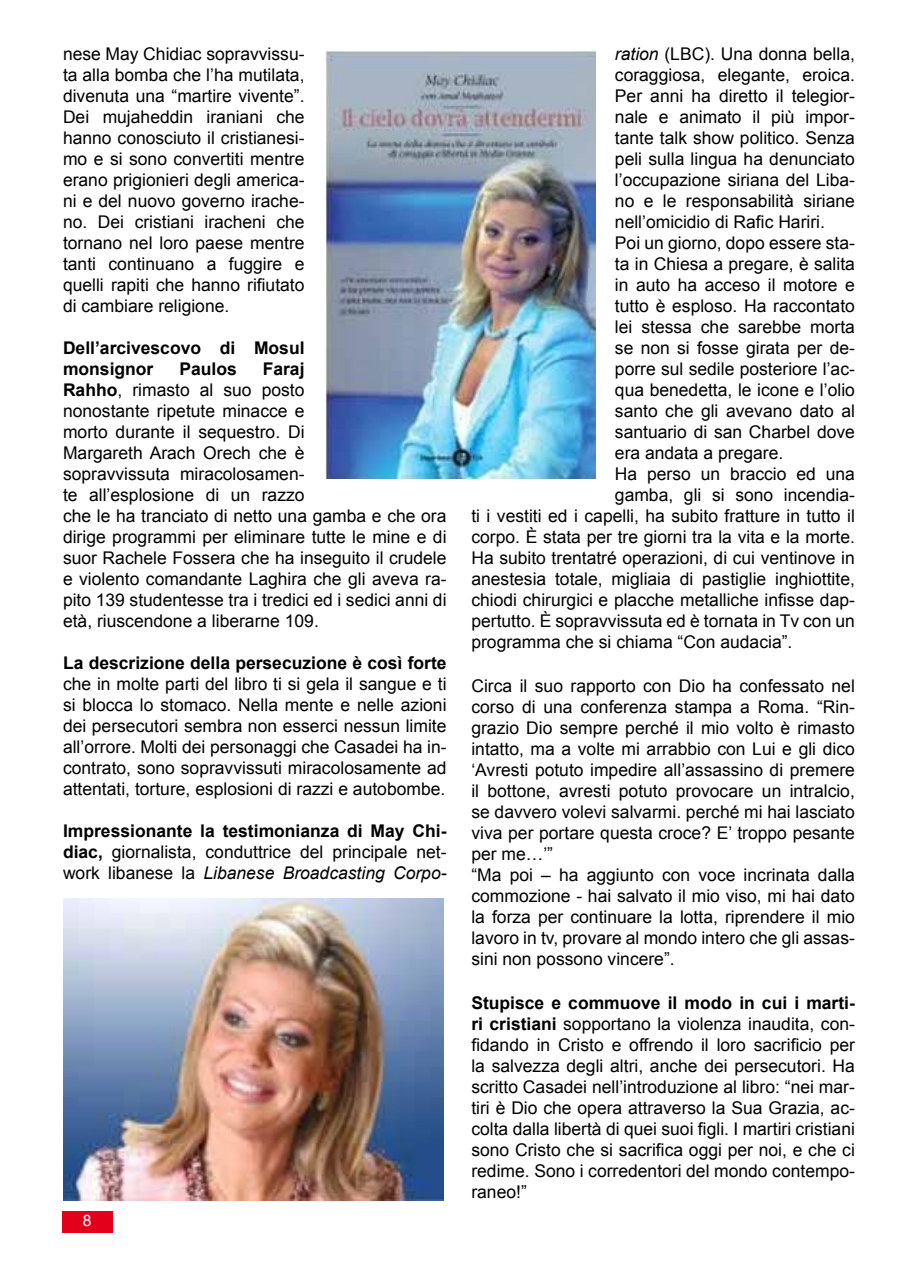
<style>
.page{position:relative;width:918px;height:1275px;background:#fff}
.page>*{position:absolute;margin:0;border:0;box-sizing:border-box;transform-origin:0 0}
.t1{font:17.5px/21px "Arial";color:#000;text-align:justify}
.t2{font:700 17.5px/21px "Arial";color:#000}
.t3{font:15.75px "Arial";color:#fff}
.s1{font-weight:700}
.s2{font-style:italic}
</style>
<div class="page">
<div style="left:62px;top:1211px;width:51px;height:21px;background:#e2001a"></div>
<img style="left:325px;top:51px;width:271px;height:427px">
<img style="left:63px;top:899px;width:380px;height:302px">
<p class="t1" style="left:63px;top:44px;width:243px">nese May Chidiac sopravvissu&shy;ta alla bomba che l’ha mutilata, divenuta una “martire vivente”.<br>Dei mujaheddin iraniani che hanno conosciuto il cristianesi&shy;mo e si sono convertiti mentre erano prigionieri degli america&shy;ni e del nuovo governo irache&shy;no. Dei cristiani iracheni che tornano nel loro paese mentre tanti continuano a fuggire e quelli rapiti che hanno rifiutato di cambiare religione.</p>
<p class="t2" style="left:63px;top:338px;width:243px">Dell’arcivescovo di Mosul monsignor</p>
<p class="t1" style="left:63px;top:359px;width:385px;text-align:left;text-indent:200px"><span class="s1">Faraj<br>Rahho</span>, rimasto al suo posto<br>nonostante ripetute minacce e<br>morto durante il sequestro. Di<br>Margareth Arach Orech che è<br>sopravvissuta miracolosamen-<br>te all’esplosione di un razzo<br>che le ha tranciato di netto una gamba e che ora dirige programmi per eliminare tutte le mine e di suor Rachele Fossera che ha inseguito il crudele e violento comandante Laghira che gli aveva ra&shy;pito 139 studentesse tra i tredici ed i sedici anni di età, riuscendone a liberarne 109.</p>
<p class="t2" style="left:63px;top:653px;width:385px">La descrizione della persecuzione è così forte</p>
<p class="t1" style="left:63px;top:674px;width:385px">che in molte parti del libro ti si gela il sangue e ti si blocca lo stomaco. Nella mente e nelle azioni dei persecutori sembra non esserci nessun limite all’orrore. Molti dei personaggi che Casadei ha in&shy;contrato, sono sopravvissuti miracolosamente ad attentati, torture, esplosioni di razzi e autobombe.</p>
<p class="t1" style="left:63px;top:821px;width:385px"><span class="s1">Impressionante la testimonianza di May Chi&shy;diac,</span> giornalista, conduttrice del principale net&shy;work libanese la <span class="s2">Libanese Broadcasting Corpo-</span></p>
<p class="t2" style="left:179px;top:359px;width:59px">Paulos</p>
<p class="t3" style="left:83px;top:1210px;width:10px">8</p>
<p class="t1" style="left:615px;top:44px;width:241px"><span class="s2">ration</span> (LBC). Una donna bella,</p>
<p class="t1" style="left:615px;top:65px;width:241px">coraggiosa, elegante, eroica.</p>
<p class="t1" style="left:615px;top:86px;width:241px">Per anni ha diretto il telegior-</p>
<p class="t1" style="left:615px;top:107px;width:241px">nale e animato il più impor-</p>
<p class="t1" style="left:615px;top:128px;width:241px">tante talk show politico. Senza</p>
<p class="t1" style="left:615px;top:149px;width:241px">peli sulla lingua ha denunciato</p>
<p class="t1" style="left:615px;top:170px;width:241px">l’occupazione siriana del Liba-</p>
<p class="t1" style="left:615px;top:191px;width:241px">no e le responsabilità siriane</p>
<p class="t1" style="left:615px;top:212px;width:212px">nell’omicidio di Rafic Hariri.</p>
<p class="t1" style="left:615px;top:233px;width:241px">Poi un giorno, dopo essere sta-</p>
<p class="t1" style="left:615px;top:254px;width:241px">ta in Chiesa a pregare, è salita</p>
<p class="t1" style="left:615px;top:275px;width:241px">in auto ha acceso il motore e</p>
<p class="t1" style="left:615px;top:296px;width:241px">tutto è esploso. Ha raccontato</p>
<p class="t1" style="left:615px;top:317px;width:241px">lei stessa che sarebbe morta</p>
<p class="t1" style="left:615px;top:338px;width:241px">se non si fosse girata per de-</p>
<p class="t1" style="left:615px;top:359px;width:241px">porre sul sedile posteriore l’ac-</p>
<p class="t1" style="left:615px;top:380px;width:241px">qua benedetta, le icone e l’olio</p>
<p class="t1" style="left:615px;top:401px;width:241px">santo che gli avevano dato al</p>
<p class="t1" style="left:615px;top:422px;width:241px">santuario di san Charbel dove</p>
<p class="t1" style="left:615px;top:443px;width:170px">era andata a pregare.</p>
<p class="t1" style="left:615px;top:464px;width:241px">Ha perso un braccio ed una</p>
<p class="t1" style="left:615px;top:485px;width:241px">gamba, gli si sono incendia-</p>
<p class="t1" style="left:471px;top:506px;width:385px">ti i vestiti ed i capelli, ha subito fratture in tutto il</p>
<p class="t1" style="left:471px;top:527px;width:385px">corpo. È stata per tre giorni tra la vita e la morte.</p>
<p class="t1" style="left:471px;top:548px;width:385px">Ha subito trentatré operazioni, di cui ventinove in</p>
<p class="t1" style="left:471px;top:569px;width:385px">anestesia totale, migliaia di pastiglie inghiottite,</p>
<p class="t1" style="left:471px;top:590px;width:385px">chiodi chirurgici e placche metalliche infisse dap-</p>
<p class="t1" style="left:471px;top:611px;width:385px">pertutto. È sopravvissuta ed è tornata in Tv con un</p>
<p class="t1" style="left:471px;top:632px;width:322px">programma che si chiama “Con audacia”.</p>
<p class="t1" style="left:471px;top:675px;width:385px;text-align:left">Circa il suo rapporto con Dio ha confessato nel corso di una conferenza stampa a Roma. “Rin&shy;grazio Dio sempre perché il mio volto è rimasto intatto, ma a volte mi arrabbio con Lui e gli dico ‘Avresti potuto impedire all’assassino di premere il bottone, avresti potuto provocare un intralcio, se davvero volevi salvarmi. perché mi hai lasciato viva per portare questa croce? E’ troppo pesante per me…’”<br>“Ma poi – ha aggiunto con voce incrinata dalla commozione - hai salvato il mio viso, mi hai dato la forza per continuare la lotta, riprendere il mio lavoro in tv, provare al mondo intero che gli assas&shy;sini non possono vincere”.</p>
<p class="t1" style="left:471px;top:992px;width:385px"><span class="s1">Stupisce e commuove il modo in cui i marti&shy;ri cristiani</span> sopportano la violenza inaudita, con&shy;fidando in Cristo e offrendo il loro sacrificio per la salvezza degli altri, anche dei persecutori. Ha scritto Casadei nell’introduzione al libro: “nei mar&shy;tiri è Dio che opera attraverso la Sua Grazia, ac&shy;colta dalla libertà di quei suoi figli. I martiri cristiani sono Cristo che si sacrifica oggi per noi, e che ci redime. Sono i corredentori del mondo contempo&shy;raneo!”</p>
</div>
